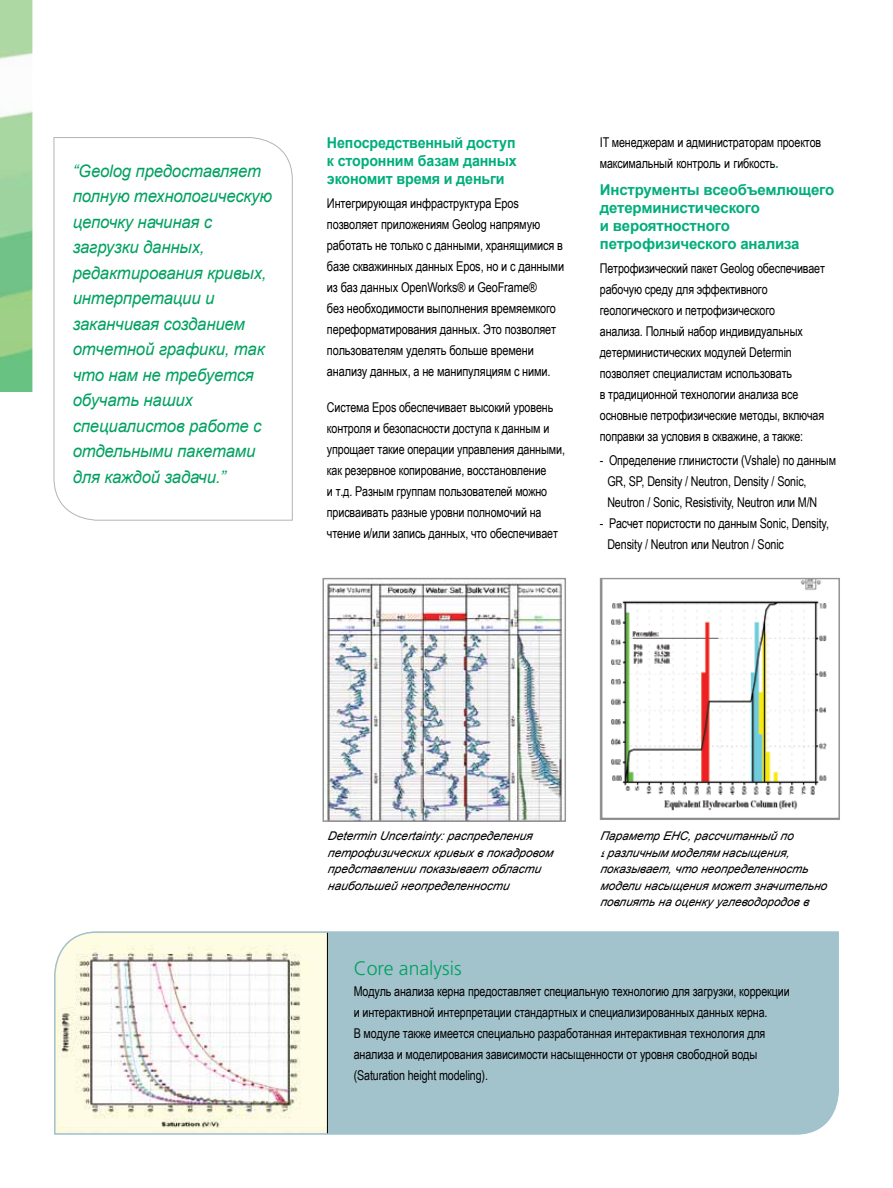
<style>
.page{position:relative;width:893px;height:1188px;background:#fff}
.page>*{position:absolute;margin:0;border:0;box-sizing:border-box;transform-origin:0 0}
.t1{font:300 19.5px "Frutiger LT Std";color:#00a160}
.t2{font:italic 17.25px/25.5px "Arial";letter-spacing:-.01em;color:#00a160}
.t3{font:700 15px/18px "Arial";letter-spacing:-.01em;color:#00ae7b}
.t4{font:700 15px/18px "Arial";letter-spacing:-.01em;color:#00ae7b;text-align:justify;scale:.95 1}
.t5{font:13.5px/21px "Arial Narrow";letter-spacing:-.01em;color:#000}
.t6{font:italic 12px/16.5px "Arial";color:#000}
.s1{font-family:"Arial";font-weight:700;color:#00ae7b}
.s2{font-family:"Win Soft Pro";font-weight:500}
</style>
<div class="page">
<img style="left:0;top:0;width:32px;height:392px">
<img style="left:601px;top:580px;width:236px;height:238px">
<div style="left:599px;top:578px;width:240px;height:242px;border:1px solid #939598"></div>
<svg style="left:53px;top:137px;width:240px;height:384px"></svg>
<img style="left:325px;top:582px;width:237px;height:237px">
<div style="left:322px;top:578px;width:243px;height:244px;border:2px solid #939598"></div>
<svg style="left:54px;top:931px;width:785px;height:204px;background:#bdd1d4"></svg>
<p class="t2" style="left:73px;top:158px;width:201px">“Geolog предоставляет полную технологическую цепочку начиная с загрузки данных, редактирования кривых, интерпретации и заканчивая созданием отчетной графики, так что нам не требуется обучать наших специалистов работе с отдельными пакетами для каждой задачи.”</p>
<p class="t4" style="left:327px;top:134px;width:201px">Непосредственный доступ к сторонним базам данных экономит время и деньги</p>
<p class="t5" style="left:327px;top:192px;width:238px">Интегрирующая инфраструктура Epos позволяет приложениям Geolog напрямую работать не только с данными, хранящимися в базе скважинных данных Epos, но и с данными из баз данных OpenWorks® и GeoFrame®<br>без необходимости выполнения времяемкого переформатирования данных. Это позволяет пользователям уделять больше времени анализу данных, а не манипуляциям с ними.</p>
<p class="t5" style="left:327px;top:396px;width:239px">Система Epos обеспечивает высокий уровень контроля и безопасности доступа к данным и упрощает такие операции управления данными, как резервное копирование, восстановление<br>и т.д. Разным группам пользователей можно присваивать разные уровни полномочий на чтение и/или запись данных, что обеспечивает</p>
<p class="t5" style="left:599px;top:131px;width:223px">IT менеджерам и администраторам проектов максимальный контроль и гибкость<span class="s1">.</span></p>
<p class="t3" style="left:599px;top:181px;width:236px">Инструменты всеобъемлющего детерминистического<br>и вероятностного петрофизического анализа</p>
<p class="t5" style="left:599px;top:257px;width:226px">Петрофизический пакет Geolog обеспечивает рабочую среду для эффективного геологического и петрофизического<br>анализа. Полный набор индивидуальных детерминистических модулей Determin позволяет специалистам использовать<br>в традиционной технологии анализа все основные петрофизические методы, включая поправки за условия в скважине, а также:</p>
<p class="t5" style="left:607px;top:449px;width:230px;text-indent:-8px">- Определение глинистости (Vshale) по данным<br>GR, SP, Density / Neutron, Density / Sonic,<br>Neutron / Sonic, Resistivity, Neutron или M/N</p>
<p class="t5" style="left:607px;top:512px;width:223px;text-indent:-8px">- Расчет пористости по данным Sonic, Density,<br>Density / Neutron или Neutron / Sonic</p>
<p class="t6" style="left:327px;top:828px;width:230px">Determin Uncertainty:распределения петрофизических кривых в покадровом представлении показывает области наибольшей неопределенности</p>
<p class="t6" style="left:599px;top:828px;width:231px">Параметр EHC,рассчитанный по <span class="s2">4</span>различным моделям насыщения, показывает,что неопределенность модели насыщения может значительно повлиять на оценку углеводородов в</p>
<h1 class="t1" style="left:353px;top:957px;width:109px">Core analysis</h1>
<p class="t5" style="left:353px;top:980px;width:437px">Модуль анализа керна предоставляет специальную технологию для загрузки, коррекции и интерактивной интерпретации стандартных и специализированных данных керна.<br>В модуле также имеется специально разработанная интерактивная технология для анализа и моделирования зависимости насыщенности от уровня свободной воды (Saturation height modeling).</p>
</div>
